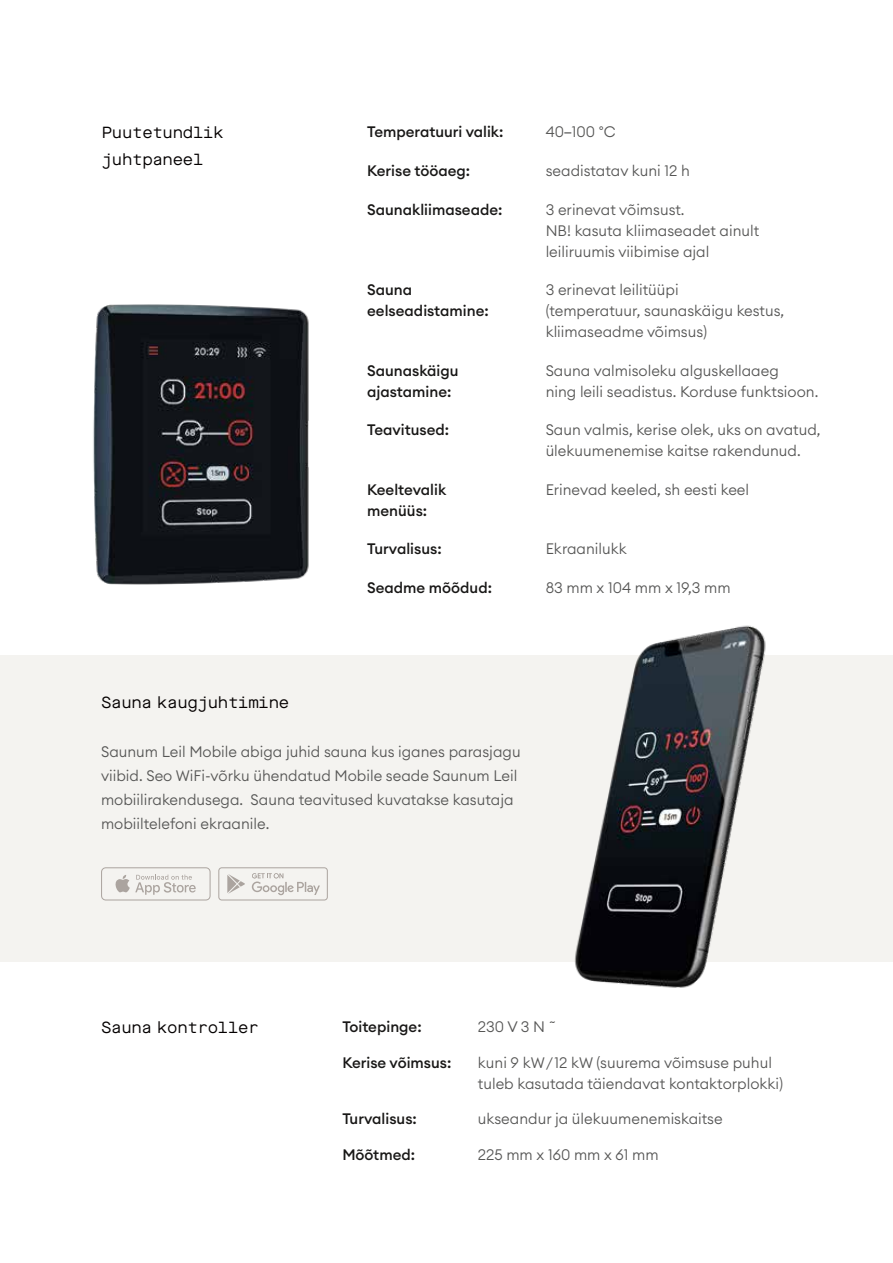
<style>
.page{position:relative;width:893px;height:1263px;background:#fff}
.page>*{position:absolute;margin:0;border:0;box-sizing:border-box;transform-origin:0 0}
.t1{font:16.05px/27px "Maison Neue Mono";letter-spacing:-.02em;color:#040000}
.t2{font:300 15px/21px "Euclid Circular A";color:#565655}
.t3{font:500 15px/21px "Euclid Circular A";color:#181716}
.s1{font-family:"Calibri";font-weight:400}
</style>
<div class="page">
<div style="left:0;top:656px;width:893px;height:306px;background:#f4f3f0"></div>
<svg style="left:218px;top:867px;width:110px;height:33px"></svg>
<svg style="left:101px;top:867px;width:110px;height:33px"></svg>
<img style="left:530px;top:625px;width:281px;height:363px">
<img style="left:93px;top:304px;width:216px;height:281px">
<p class="t1" style="left:102px;top:119px;width:124px">Puutetundlik juhtpaneel</p>
<p class="t3" style="left:367px;top:121px;width:138px">Temperatuuri valik:</p>
<p class="t2" style="left:546px;top:121px;width:71px">40<span class="s1">‒</span>100 °C</p>
<p class="t3" style="left:367px;top:160px;width:104px">Kerise tööaeg:</p>
<p class="t2" style="left:546px;top:160px;width:146px">seadistatav kuni 12 h</p>
<p class="t3" style="left:367px;top:199px;width:137px">Saunakliimaseade:</p>
<p class="t2" style="left:546px;top:199px;width:215px">3 erinevat võimsust.<br>NB! kasuta kliimaseadet ainult leiliruumis viibimise ajal</p>
<p class="t3" style="left:367px;top:279px;width:123px">Sauna eelseadistamine:</p>
<p class="t2" style="left:546px;top:279px;width:240px">3 erinevat leilitüüpi<br>(temperatuur, saunaskäigu kestus, kliimaseadme võimsus)</p>
<p class="t3" style="left:367px;top:360px;width:93px">Saunaskäigu ajastamine:</p>
<p class="t2" style="left:546px;top:360px;width:274px">Sauna valmisoleku alguskellaaeg<br>ning leili seadistus. Korduse funktsioon.</p>
<p class="t3" style="left:367px;top:419px;width:83px">Teavitused:</p>
<p class="t2" style="left:546px;top:419px;width:276px">Saun valmis, kerise olek, uks on avatud, ülekuumenemise kaitse rakendunud.</p>
<p class="t3" style="left:367px;top:479px;width:81px">Keeltevalik menüüs:</p>
<p class="t2" style="left:546px;top:478px;width:205px">Erinevad keeled, sh eesti keel</p>
<p class="t3" style="left:367px;top:538px;width:76px">Turvalisus:</p>
<p class="t2" style="left:546px;top:538px;width:83px">Ekraanilukk</p>
<p class="t3" style="left:367px;top:577px;width:126px">Seadme mõõdud:</p>
<p class="t2" style="left:546px;top:577px;width:187px">83 mm x 104 mm x 19,3 mm</p>
<p class="t1" style="left:101px;top:688px;width:190px">Sauna kaugjuhtimine</p>
<p class="t2" style="left:101px;top:739px;width:421px;line-height:24px">Saunum Leil Mobile abiga juhid sauna kus iganes parasjagu viibid. Seo WiFi-võrku ühendatud Mobile seade Saunum Leil mobiilirakendusega. Sauna teavitused kuvatakse kasutaja mobiiltelefoni ekraanile.</p>
<p class="t1" style="left:101px;top:1014px;width:159px">Sauna kontroller</p>
<p class="t3" style="left:342px;top:1016px;width:81px">Toitepinge:</p>
<p class="t2" style="left:478px;top:1016px;width:81px">230 V 3 N ˜</p>
<p class="t3" style="left:342px;top:1052px;width:111px">Kerise võimsus:</p>
<p class="t2" style="left:478px;top:1052px;width:307px">kuni 9 kW/12 kW (suurema võimsuse puhul tuleb kasutada täiendavat kontaktorplokki)</p>
<p class="t3" style="left:342px;top:1108px;width:76px">Turvalisus:</p>
<p class="t2" style="left:478px;top:1108px;width:246px">ukseandur ja ülekuumenemiskaitse</p>
<p class="t3" style="left:342px;top:1144px;width:74px">Mõõtmed:</p>
<p class="t2" style="left:478px;top:1144px;width:182px">225 mm x 160 mm x 61 mm</p>
</div>
